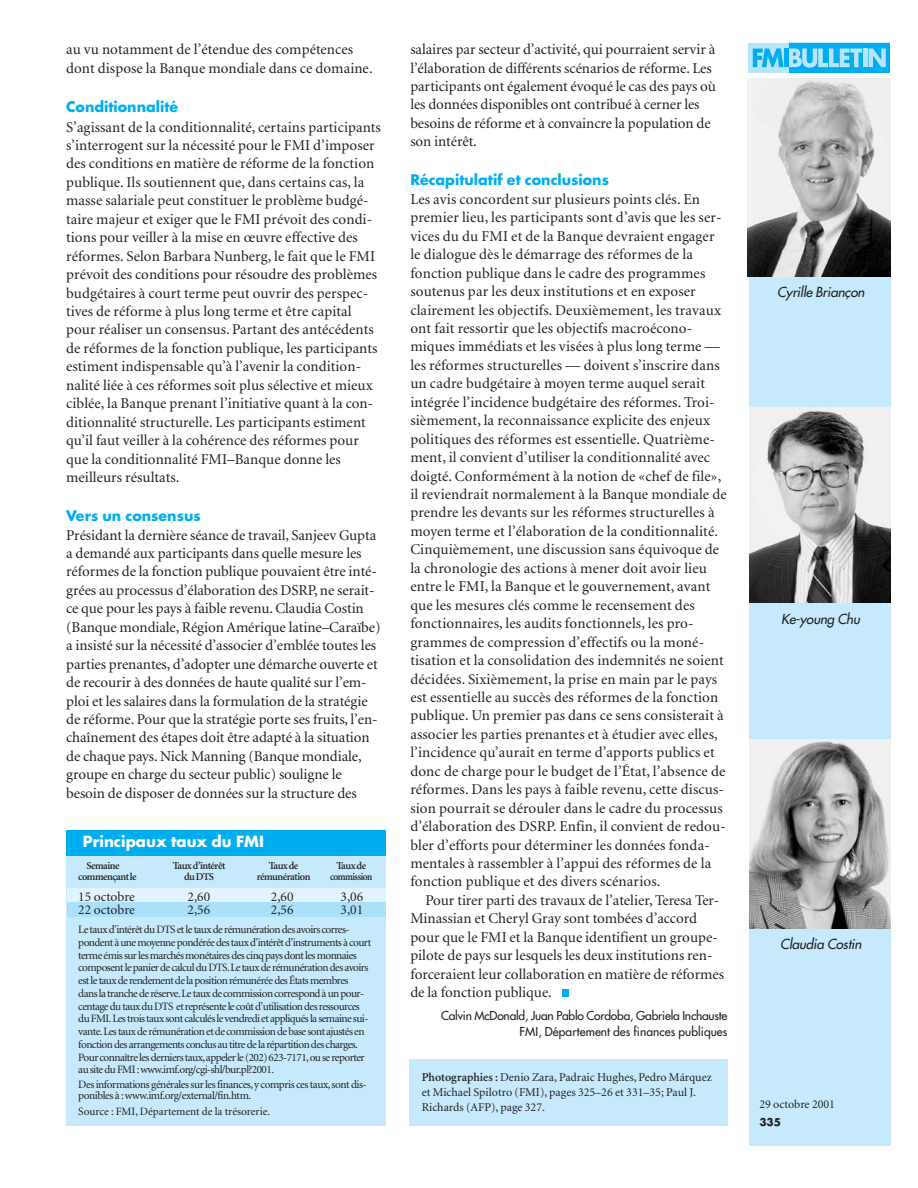
<style>
.page{position:relative;width:918px;height:1188px;background:#fff}
.page>*{position:absolute;margin:0;border:0;box-sizing:border-box;transform-origin:0 0}
.t1{font:15px/18.5px "Minion";letter-spacing:.005em;color:#231f20}
.t2{font:700 15px "Futura";color:#fff}
.t3{font:700 14.25px "Futura";color:#00aeef}
.t4{font:13.5px "Minion";color:#231f20}
.t5{font:italic 13.5px "Futura";letter-spacing:-.01em;color:#231f20}
.t6{font:12px/15px "Minion";color:#231f20}
.t7{font:12px/16.5px "Futura";letter-spacing:-.015em;color:#231f20;text-align:right}
.t8{font:11.25px/12.8px "Minion";letter-spacing:-.05em;color:#231f20}
.t9{font:11.25px "Minion";color:#231f20}
.t10{font:600 10.5px "Minion";letter-spacing:-.05em;color:#231f20}
.t11{font:600 10.5px "Minion";letter-spacing:-.05em;color:#231f20;scale:.9 1}
.t12{font:700 10.5px "Futura";color:#231f20}
.s1{font-weight:600}
</style>
<div class="page">
<div style="left:789px;top:43px;width:101px;height:29px;background:#00aeef"></div>
<svg style="left:789px;top:49px;width:73px;height:19px"></svg>
<div style="left:863px;top:49px;width:5px;height:18px;background:#b8e5fa"></div>
<svg style="left:869px;top:49px;width:17px;height:18px"></svg>
<div style="left:748px;top:43px;width:41px;height:29px;background:#b8e5fa"></div>
<svg style="left:753px;top:49px;width:30px;height:18px"></svg>
<div style="left:784px;top:49px;width:5px;height:18px;background:#00aeef"></div>
<div style="left:749px;top:79px;width:142px;height:1067px;background:#c6eafb"></div>
<div style="left:562px;top:989px;width:7px;height:8px;background:#00aeef"></div>
<img style="left:748px;top:79px;width:143px;height:198px">
<img style="left:749px;top:407px;width:142px;height:196px">
<img style="left:750px;top:739px;width:141px;height:190px">
<div style="left:66px;top:855px;width:320px;height:271px;background:#c6eafb"></div>
<div style="left:67px;top:902px;width:319px;height:15px;background:#aae0fa"></div>
<div style="left:67px;top:888px;width:319px;height:14px;background:#e1f4fd"></div>
<div style="left:66px;top:830px;width:320px;height:25px;background:#00aeef"></div>
<div style="left:410px;top:1059px;width:318px;height:67px;background:#c6eafb"></div>
<p class="t1" style="left:66px;top:41px;width:308px">au vu notamment de l’étendue des compétences dont dispose la Banque mondiale dans ce domaine.</p>
<p class="t3" style="left:66px;top:100px;width:114px">Conditionnalité</p>
<p class="t1" style="left:66px;top:119px;width:316px">S’agissant de la conditionnalité, certains participants s’interrogent sur la nécessité pour le FMI d’imposer des conditions en matière de réforme de la fonction publique. Ils soutiennent que, dans certains cas, la masse salariale peut constituer le problème budgé&shy;taire majeur et exiger que le FMI prévoit des condi&shy;tions pour veiller à la mise en œuvre effective des réformes. Selon Barbara Nunberg, le fait que le FMI prévoit des conditions pour résoudre des problèmes budgétaires à court terme peut ouvrir des perspec&shy;tives de réforme à plus long terme et être capital pour réaliser un consensus. Partant des antécédents de réformes de la fonction publique, les participants estiment indispensable qu’à l’avenir la condition&shy;nalité liée à ces réformes soit plus sélective et mieux ciblée, la Banque prenant l’initiative quant à la con&shy;ditionnalité structurelle. Les participants estiment qu’il faut veiller à la cohérence des réformes pour que la conditionnalité FMI–Banque donne les meilleurs résultats.</p>
<p class="t3" style="left:66px;top:509px;width:136px">Vers un consensus</p>
<p class="t1" style="left:66px;top:527px;width:316px">Présidant la dernière séance de travail, Sanjeev Gupta a demandé aux participants dans quelle mesure les réformes de la fonction publique pouvaient être inté&shy;grées au processus d’élaboration des DSRP, ne serait&shy;ce que pour les pays à faible revenu. Claudia Costin (Banque mondiale, Région Amérique latine–Caraïbe) a insisté sur la nécessité d’associer d’emblée toutes les parties prenantes, d’adopter une démarche ouverte et de recourir à des données de haute qualité sur l’em&shy;ploi et les salaires dans la formulation de la stratégie de réforme. Pour que la stratégie porte ses fruits, l’en&shy;chaînement des étapes doit être adapté à la situation de chaque pays. Nick Manning (Banque mondiale, groupe en charge du secteur public) souligne le besoin de disposer de données sur la structure des</p>
<p class="t2" style="left:83px;top:834px;width:183px">Principaux taux du FMI</p>
<p class="t10" style="left:87px;top:862px;width:34px">Semaine</p>
<p class="t10" style="left:173px;top:862px;width:54px">Taux d’intérêt</p>
<p class="t10" style="left:269px;top:862px;width:31px">Taux de</p>
<p class="t10" style="left:336px;top:862px;width:31px">Taux de</p>
<p class="t10" style="left:78px;top:872px;width:60px">commençant le</p>
<p class="t10" style="left:184px;top:872px;width:32px">du DTS</p>
<p class="t10" style="left:257px;top:872px;width:55px">rémunération</p>
<p class="t11" style="left:330px;top:872px;width:49px">commission</p>
<p class="t4" style="left:78px;top:891px;width:58px">15 octobre</p>
<p class="t4" style="left:188px;top:891px;width:24px">2,60</p>
<p class="t4" style="left:271px;top:891px;width:24px">2,60</p>
<p class="t4" style="left:341px;top:891px;width:24px">3,06</p>
<p class="t4" style="left:78px;top:905px;width:58px">22 octobre</p>
<p class="t4" style="left:188px;top:905px;width:24px">2,56</p>
<p class="t4" style="left:271px;top:905px;width:24px">2,56</p>
<p class="t4" style="left:341px;top:905px;width:24px">3,01</p>
<p class="t8" style="left:78px;top:924px;width:294px">Letaux d’intérêt du DTS et le taux de rémunération des avoirs corres&shy;pondent à une moyenne pondérée des taux d’intérêt d’instruments à court terme émis sur les marchés monétaires des cinq pays dont les monnaies composent le panier de calcul du DTS.Le taux de rémunération des avoirs est le taux de rendement de la position rémunérée desÉtats membres danslatranchederéserve.Le taux de commission correspond à un pour&shy;centage du taux du DTS et représente le coût d’utilisation des ressources du FMI.Les trois taux sont calculés le vendredi et appliqués la semaine sui&shy;vante.Les taux de rémunération et de commission de base sont ajustés en fonction des arrangements conclus au titre de la répartition des charges.<br>Pour connaître les derniers taux,appeler le (202) 623-7171,ou se reporter au site du FMI :www.imf.org/cgi-shl/bur.pl?2001.</p>
<p class="t8" style="left:78px;top:1079px;width:290px;line-height:11.2px">Des informations générales sur les finances,y compris ces taux,sont dis&shy;ponibles à :www.imf.org/external/fin.htm.</p>
<p class="t9" style="left:78px;top:1107px;width:193px">Source : FMI, Département de la trésorerie.</p>
<p class="t1" style="left:410px;top:41px;width:307px">salaires par secteur d’activité, qui pourraient servir à l’élaboration de différents scénarios de réforme. Les participants ont également évoqué le cas des pays où les données disponibles ont contribué à cerner les besoins de réforme et à convaincre la population de son intérêt.</p>
<p class="t3" style="left:410px;top:174px;width:200px">Récapitulatif et conclusions</p>
<p class="t1" style="left:410px;top:191px;width:318px">Les avis concordent sur plusieurs points clés. En premier lieu, les participants sont d’avis que les ser&shy;vices du du FMI et de la Banque devraient engager le dialogue dès le démarrage des réformes de la fonction publique dans le cadre des programmes soutenus par les deux institutions et en exposer clairement les objectifs. Deuxièmement, les travaux ont fait ressortir que les objectifs macroécono&shy;miques immédiats et les visées à plus long terme — les réformes structurelles — doivent s’inscrire dans un cadre budgétaire à moyen terme auquel serait intégrée l’incidence budgétaire des réformes. Troi&shy;sièmement, la reconnaissance explicite des enjeux politiques des réformes est essentielle. Quatrième&shy;ment, il convient d’utiliser la conditionnalité avec doigté. Conformément à la notion de «chef de file», il reviendrait normalement à la Banque mondiale de prendre les devants sur les réformes structurelles à moyen terme et l’élaboration de la conditionnalité.<br>Cinquièmement, une discussion sans équivoque de la chronologie des actions à mener doit avoir lieu entre le FMI, la Banque et le gouvernement, avant que les mesures clés comme le recensement des fonctionnaires, les audits fonctionnels, les pro&shy;grammes de compression d’effectifs ou la moné&shy;tisation et la consolidation des indemnités ne soient décidées. Sixièmement, la prise en main par le pays est essentielle au succès des réformes de la fonction publique. Un premier pas dans ce sens consisterait à associer les parties prenantes et à étudier avec elles, l’incidence qu’aurait en terme d’apports publics et donc de charge pour le budget de l’État, l’absence de réformes. Dans les pays à faible revenu, cette discus&shy;sion pourrait se dérouler dans le cadre du processus d’élaboration des DSRP. Enfin, il convient de redou&shy;bler d’efforts pour déterminer les données fonda&shy;mentales à rassembler à l’appui des réformes de la fonction publique et des divers scénarios.</p>
<p class="t1" style="left:410px;top:892px;width:315px;text-indent:15px">Pour tirer parti des travaux de l’atelier, Teresa Ter-Minassian et Cheryl Gray sont tombées d’accord pour que le FMI et la Banque identifient un groupe&shy;pilote de pays sur lesquels les deux institutions ren&shy;forceraient leur collaboration en matière de réformes de la fonction publique.</p>
<p class="t7" style="left:441px;top:1008px;width:288px">Calvin McDonald, Juan Pablo Cordoba, Gabriela Inchauste<br>FMI, Département des finances publiques</p>
<p class="t6" style="left:422px;top:1070px;width:292px"><span class="s1">Photographies :</span> Denio Zara, Padraic Hughes, Pedro Márquez et Michael Spilotro (FMI), pages 325–26 et 331–35; Paul J.<br>Richards (AFP), page 327.</p>
<p class="t5" style="left:777px;top:286px;width:89px">Cyrille Briançon</p>
<p class="t5" style="left:781px;top:612px;width:80px">Ke-young Chu</p>
<p class="t5" style="left:780px;top:938px;width:83px">Claudia Costin</p>
<p class="t6" style="left:759px;top:1098px;width:77px">29 octobre 2001</p>
<p class="t12" style="left:759px;top:1117px;width:23px">335</p>
</div>
